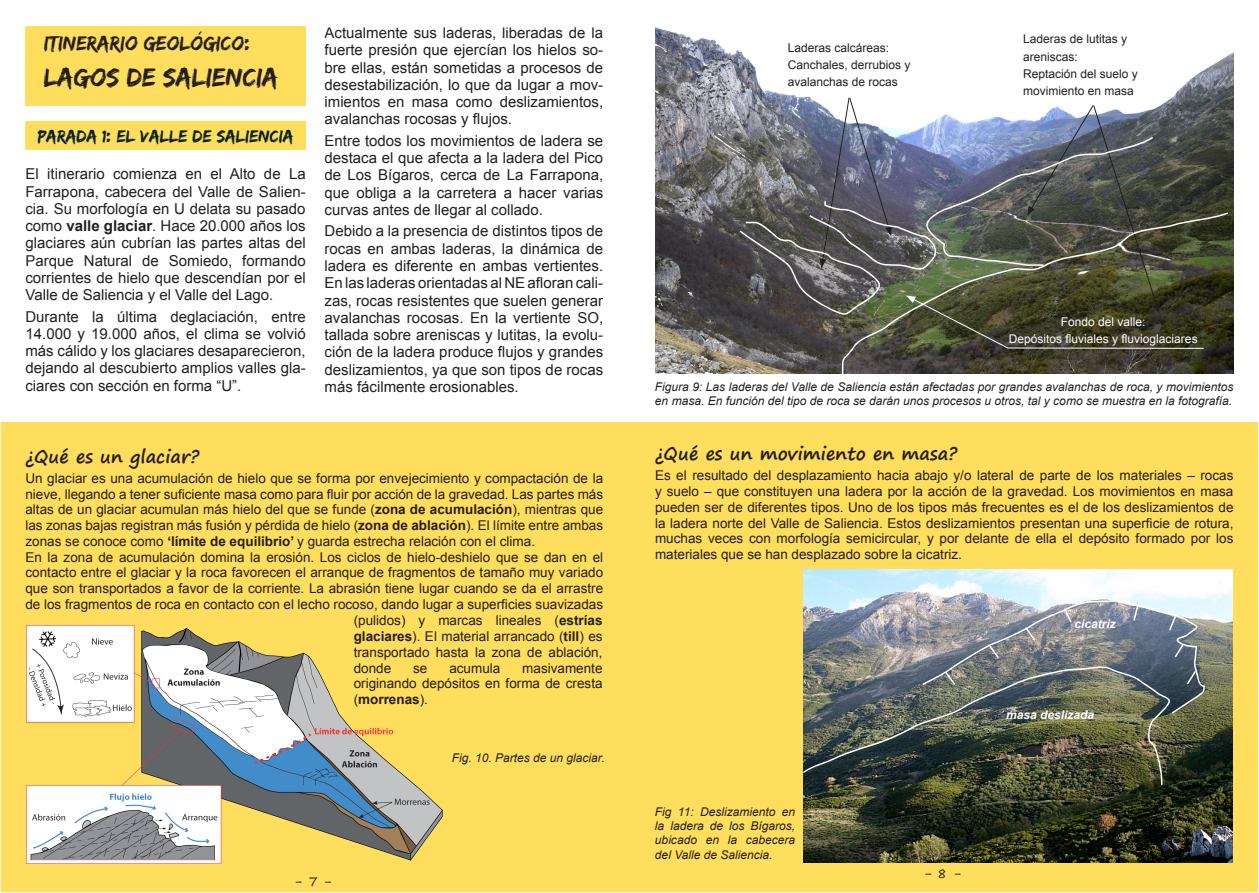
<style>
.page{position:relative;width:1259px;height:893px;background:#fff}
.page>*{position:absolute;margin:0;border:0;box-sizing:border-box;transform-origin:0 0}
.t1{font:27px "Edo SZ";color:#231f20}
.t2{font:21px "Edo SZ";color:#231f20}
.t3{font:700 18px "Segoe Print";color:#231f20}
.t4{font:18px "Edo SZ";color:#072127}
.t5{font:15px/17.2px "Arial";color:#231f20;text-align:justify}
.t6{font:13.5px/15.8px "Arial";color:#231f20;text-align:justify}
.t7{font:13.5px "Segoe Print";color:#231f20}
.t8{font:italic 12px/14.2px "Arial";color:#231f20}
.t9{font:12px/17.2px "Arial";color:#231f20}
.t10{font:12px "Arial";color:#fff}
.t11{font:italic 700 12px "Arial";color:#fff}
.s1{font-weight:700}
</style>
<div class="page">
<div style="left:0;top:422px;width:1259px;height:471px;background:#ffdd5d"></div>
<div style="left:26px;top:26px;width:280px;height:79px;background:#ffdd5d"></div>
<div style="left:26px;top:121px;width:280px;height:29px;background:#ffdd5d"></div>
<img style="left:655px;top:27px;width:578px;height:346px">
<img style="left:804px;top:569px;width:428px;height:293px">
<svg style="left:841px;top:211px;width:388px;height:163px;background:#3e3c2d"></svg>
<img style="left:738px;top:97px;width:466px;height:252px">
<img style="left:26px;top:626px;width:416px;height:238px">
<img style="left:803px;top:600px;width:403px;height:186px">
<p class="t2" style="left:44px;top:31px;width:208px">ITINERARIO GEOLÓGICO:</p>
<p class="t1" style="left:44px;top:61px;width:236px">LAGOS DE SALIENCIA</p>
<p class="t4" style="left:38px;top:126px;width:257px">PARADA 1: EL VALLE DE SALIENCIA</p>
<p class="t5" style="left:25px;top:166px;width:282px">El itinerario comienza en el Alto de La Farrapona, cabecera del Valle de Salien&shy;cia. Su morfología en U delata su pasado como <span class="s1">valle glaciar</span>. Hace 20.000 años los glaciares aún cubrían las partes altas del Parque Natural de Somiedo, formando corrientes de hielo que descendían por el Valle de Saliencia y el Valle del Lago.</p>
<p class="t5" style="left:25px;top:308px;width:282px">Durante la última deglaciación, entre 14.000 y 19.000 años, el clima se volvió más cálido y los glaciares desaparecieron, dejando al descubierto amplios valles gla&shy;ciares con sección en forma “U”.</p>
<p class="t5" style="left:324px;top:24px;width:280px">Actualmente sus laderas, liberadas de la fuerte presión que ejercían los hielos so&shy;bre ellas, están sometidas a procesos de desestabilización, lo que da lugar a mov&shy;imientos en masa como deslizamientos, avalanchas rocosas y flujos.</p>
<p class="t5" style="left:324px;top:132px;width:280px">Entre todos los movimientos de ladera se destaca el que afecta a la ladera del Pico de Los Bígaros, cerca de La Farrapona, que obliga a la carretera a hacer varias curvas antes de llegar al collado.</p>
<p class="t5" style="left:324px;top:223px;width:280px">Debido a la presencia de distintos tipos de rocas en ambas laderas, la dinámica de ladera es diferente en ambas vertientes.<br>En las laderas orientadas al NE afloran cali&shy;zas, rocas resistentes que suelen generar avalanchas rocosas. En la vertiente SO, tallada sobre areniscas y lutitas, la evolu&shy;ción de la ladera produce flujos y grandes deslizamientos, ya que son tipos de rocas más fácilmente erosionables.</p>
<p class="t3" style="left:25px;top:440px;width:175px">¿Qué es un glaciar?</p>
<p class="t6" style="left:25px;top:470px;width:579px">Un glaciar es una acumulación de hielo que se forma por envejecimiento y compactación de la nieve, llegando a tener suficiente masa como para fluir por acción de la gravedad. Las partes más altas de un glaciar acumulan más hielo del que se funde (<span class="s1">zona de acumulación</span>), mientras que las zonas bajas registran más fusión y pérdida de hielo (<span class="s1">zona de ablación</span>). El límite entre ambas zonas se conoce como <span class="s1">‘límite de equilibrio’</span> y guarda estrecha relación con el clima.</p>
<p class="t6" style="left:25px;top:549px;width:579px">En la zona de acumulación domina la erosión. Los ciclos de hielo-deshielo que se dan en el contacto entre el glaciar y la roca favorecen el arranque de fragmentos de tamaño muy variado que son transportados a favor de la corriente. La abrasión tiene lugar cuando se da el arrastre de los fragmentos de roca en contacto con el lecho rocoso, dando lugar a superficies suavizadas</p>
<p class="t9" style="left:788px;top:39px;width:103px">Laderas calcáreas:</p>
<p class="t9" style="left:788px;top:56px;width:124px">Canchales, derrubios y avalanchas de rocas</p>
<p class="t9" style="left:1023px;top:31px;width:106px">Laderas de lutitas y areniscas:</p>
<p class="t9" style="left:1023px;top:65px;width:116px">Reptación del suelo y movimiento en masa</p>
<p class="t10" style="left:1061px;top:314px;width:86px">Fondo del valle:</p>
<p class="t10" style="left:1009px;top:331px;width:190px">Depósitos fluviales y fluvioglaciares</p>
<p class="t8" style="left:655px;top:380px;width:580px">Figura 9: Las laderas del Valle de Saliencia están afectadas por grandes avalanchas de roca, y movimientos en masa. En función del tipo de roca se darán unos procesos u otros, tal y como se muestra en la fotografía.</p>
<p class="t3" style="left:655px;top:438px;width:304px">¿Qué es un movimiento en masa?</p>
<p class="t6" style="left:655px;top:468px;width:580px">Es el resultado del desplazamiento hacia abajo y/o lateral de parte de los materiales – rocas y suelo – que constituyen una ladera por la acción de la gravedad. Los movimientos en masa pueden ser de diferentes tipos. Uno de los tipos más frecuentes es el de los deslizamientos de la ladera norte del Valle de Saliencia. Estos deslizamientos presentan una superficie de rotura, muchas veces con morfología semicircular, y por delante de ella el depósito formado por los materiales que se han desplazado sobre la cicatriz.</p>
<p class="t6" style="left:354px;top:613px;width:250px">(pulidos) y marcas lineales (<span class="s1">estrías</span></p>
<p class="t11" style="left:1074px;top:616px;width:43px">cicatriz</p>
<p class="t6" style="left:354px;top:628px;width:250px"><span class="s1">glaciares</span>). El material arrancado (<span class="s1">till</span>) es transportado hasta la zona de ablación, donde</p>
<p class="t6" style="left:354px;top:660px;width:250px;text-indent:168px">masivamente originando depósitos en forma de cresta (<span class="s1">morrenas</span>).</p>
<p class="t6" style="left:413px;top:660px;width:16px">se</p>
<p class="t6" style="left:449px;top:660px;width:53px">acumula</p>
<p class="t7" style="left:294px;top:869px;width:39px">- 7 -</p>
<p class="t8" style="left:452px;top:751px;width:154px">Fig. 10. Partes de un glaciar.</p>
<p class="t8" style="left:655px;top:805px;width:142px;text-align:justify">Fig 11: Deslizamiento en la ladera de los Bígaros, ubicado en la cabecera del Valle de Saliencia.</p>
<p class="t11" style="left:1006px;top:707px;width:90px">masa deslizada</p>
<p class="t7" style="left:923px;top:861px;width:39px">- 8 -</p>
</div>
